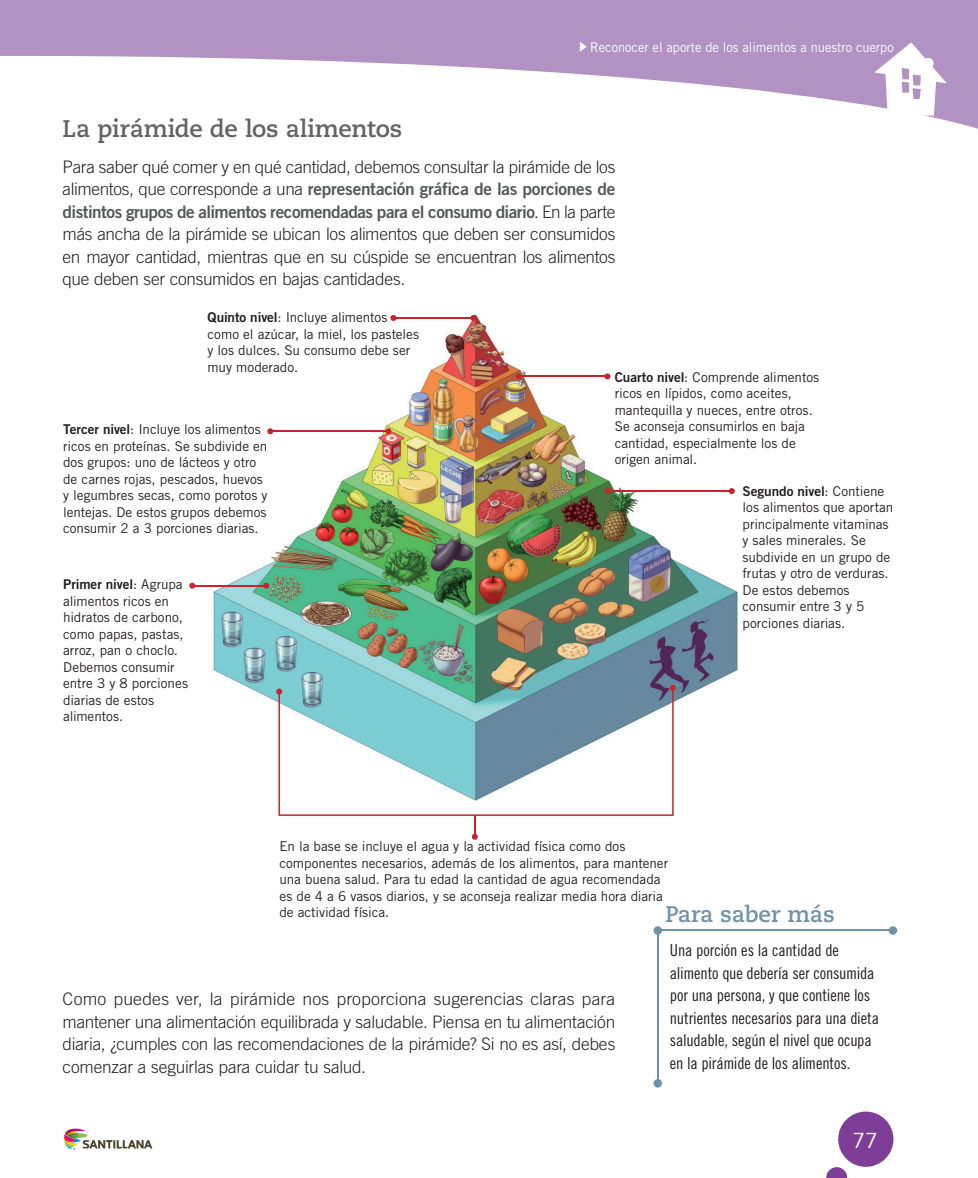
<style>
.page{position:relative;width:978px;height:1178px;background:#fff}
.page>*{position:absolute;margin:0;border:0;box-sizing:border-box;transform-origin:0 0}
.t1{font:700 24px "Caecilia LT Std";letter-spacing:-.01em;color:#636366}
.t2{font:700 22.5px "Caecilia LT Std";color:#7092a8}
.t3{font:21px "Trade Gothic LT Std";color:#fff}
.t4{font:300 17.25px/22.5px "Trade Gothic LT Std";letter-spacing:-.015em;color:#231f20;text-align:justify}
.t5{font:16.5px/22.5px "Trade Gothic LT Std Cn 18";letter-spacing:-.01em;color:#231f20}
.t6{font:13.5px/16.5px "Trade Gothic LT Std";letter-spacing:-.005em;color:#231f20}
.t7{font:13.5px "Trade Gothic LT Std";color:#fff;scale:.95 1}
.s1{font-family:"Trade Gothic LT Std Bd 2";font-weight:400;color:#57585a}
.s2{font-family:"Trade Gothic LT Std Bd 2"}
</style>
<div class="page">
<div style="left:838px;top:1111px;width:55px;height:56px;background:#7e3e98;border-radius:50%"></div>
<svg style="left:826px;top:1167px;width:21px;height:11px"></svg>
<svg style="left:64px;top:1128px;width:88px;height:21px"></svg>
<svg style="left:0;top:0;width:978px;height:129px;fill:#b192c3"></svg>
<svg style="left:580px;top:42px;width:7px;height:10px"></svg>
<svg style="left:874px;top:42px;width:73px;height:74px"></svg>
<img style="left:191px;top:314px;width:547px;height:389px">
<hr style="left:608px;top:490px;width:124px;height:2px;background:#c8242b">
<svg style="left:729px;top:488px;width:6px;height:6px"></svg>
<svg style="left:605px;top:488px;width:6px;height:6px"></svg>
<hr style="left:519px;top:376px;width:88px;height:1px;background:#c8242b">
<svg style="left:516px;top:373px;width:6px;height:6px"></svg>
<svg style="left:604px;top:373px;width:6px;height:6px"></svg>
<hr style="left:393px;top:317px;width:80px;height:2px;background:#c8242b">
<svg style="left:470px;top:315px;width:6px;height:6px"></svg>
<svg style="left:390px;top:315px;width:6px;height:6px"></svg>
<hr style="left:270px;top:430px;width:118px;height:2px;background:#c8242b">
<svg style="left:385px;top:428px;width:6px;height:6px"></svg>
<svg style="left:267px;top:428px;width:6px;height:6px"></svg>
<hr style="left:192px;top:585px;width:74px;height:1px;background:#c8242b">
<svg style="left:263px;top:583px;width:6px;height:6px"></svg>
<svg style="left:189px;top:583px;width:6px;height:6px"></svg>
<hr style="left:657px;top:929px;width:237px;height:2px;background:#7092a8">
<hr style="left:657px;top:932px;width:2px;height:151px;background:#7092a8">
<div style="left:653px;top:926px;width:9px;height:9px;background:#7092a8;border-radius:50%"></div>
<div style="left:653px;top:1079px;width:9px;height:8px;background:#7092a8;border-radius:50%"></div>
<div style="left:889px;top:926px;width:8px;height:9px;background:#7092a8;border-radius:50%"></div>
<svg style="left:278px;top:688px;width:396px;height:128px"></svg>
<svg style="left:276px;top:688px;width:6px;height:6px"></svg>
<svg style="left:670px;top:685px;width:6px;height:6px"></svg>
<hr style="left:474px;top:815px;width:2px;height:22px;background:#c8242b">
<svg style="left:472px;top:834px;width:6px;height:6px"></svg>
<p class="t7" style="left:590px;top:39px;width:321px">Reconocer el aporte de los alimentos a nuestro cuerpo</p>
<p class="t1" style="left:63px;top:115px;width:341px">La pirámide de los alimentos</p>
<p class="t4" style="left:63px;top:155px;width:554px">Para saber qué comer y en qué cantidad, debemos consultar la pirámide de los alimentos, que corresponde a una <span class="s1">representación gráfica de las porciones de distintos grupos de alimentos recomendadas para el consumo diario</span>. En la parte más ancha de la pirámide se ubican los alimentos que deben ser consumidos en mayor cantidad, mientras que en su cúspide se encuentran los alimentos que deben ser consumidos en bajas cantidades.</p>
<p class="t6" style="left:208px;top:309px;width:213px"><span class="s2">Quinto nivel</span>: Incluye alimentos como el azúcar, la miel, los pasteles y los dulces. Su consumo debe ser muy moderado.</p>
<p class="t6" style="left:63px;top:421px;width:206px"><span class="s2">Tercer nivel</span>: Incluye los alimentos ricos en proteínas. Se subdivide en dos grupos: uno de lácteos y otro de carnes rojas, pescados, huevos y legumbres secas, como porotos y lentejas. De estos grupos debemos consumir 2 a 3 porciones diarias.</p>
<p class="t6" style="left:63px;top:576px;width:126px"><span class="s2">Primer nivel</span>: Agrupa alimentos ricos en hidratos de carbono, como papas, pastas, arroz, pan o choclo.<br>Debemos consumir entre 3 y 8 porciones diarias de estos alimentos.</p>
<p class="t6" style="left:615px;top:369px;width:206px"><span class="s2">Cuarto nivel</span>: Comprende alimentos ricos en lípidos, como aceites, mantequilla y nueces, entre otros.<br>Se aconseja consumirlos en baja cantidad, especialmente los de origen animal.</p>
<p class="t6" style="left:742px;top:483px;width:152px"><span class="s2">Segundo nivel</span>: Contiene los alimentos que aportan principalmente vitaminas y sales minerales. Se subdivide en un grupo de frutas y otro de verduras.<br>De estos debemos consumir entre 3 y 5 porciones diarias.</p>
<p class="t6" style="left:279px;top:838px;width:390px">En la base se incluye el agua y la actividad física como dos componentes necesarios, además de los alimentos, para mantener una buena salud. Para tu edad la cantidad de agua recomendada es de 4 a 6 vasos diarios, y se aconseja realizar media hora diaria de actividad física.</p>
<p class="t2" style="left:665px;top:901px;width:171px">Para saber más</p>
<p class="t4" style="left:63px;top:988px;width:554px">Como puedes ver, la pirámide nos proporciona sugerencias claras para mantener una alimentación equilibrada y saludable. Piensa en tu alimentación diaria, ¿cumples con las recomendaciones de la pirámide? Si no es así, debes comenzar a seguirlas para cuidar tu salud.</p>
<p class="t5" style="left:670px;top:939px;width:211px">Una porción es la cantidad de alimento que debería ser consumida por una persona, y que contiene los nutrientes necesarios para una dieta saludable, según el nivel que ocupa en la pirámide de los alimentos.</p>
<p class="t3" style="left:852px;top:1128px;width:27px">77</p>
</div>
